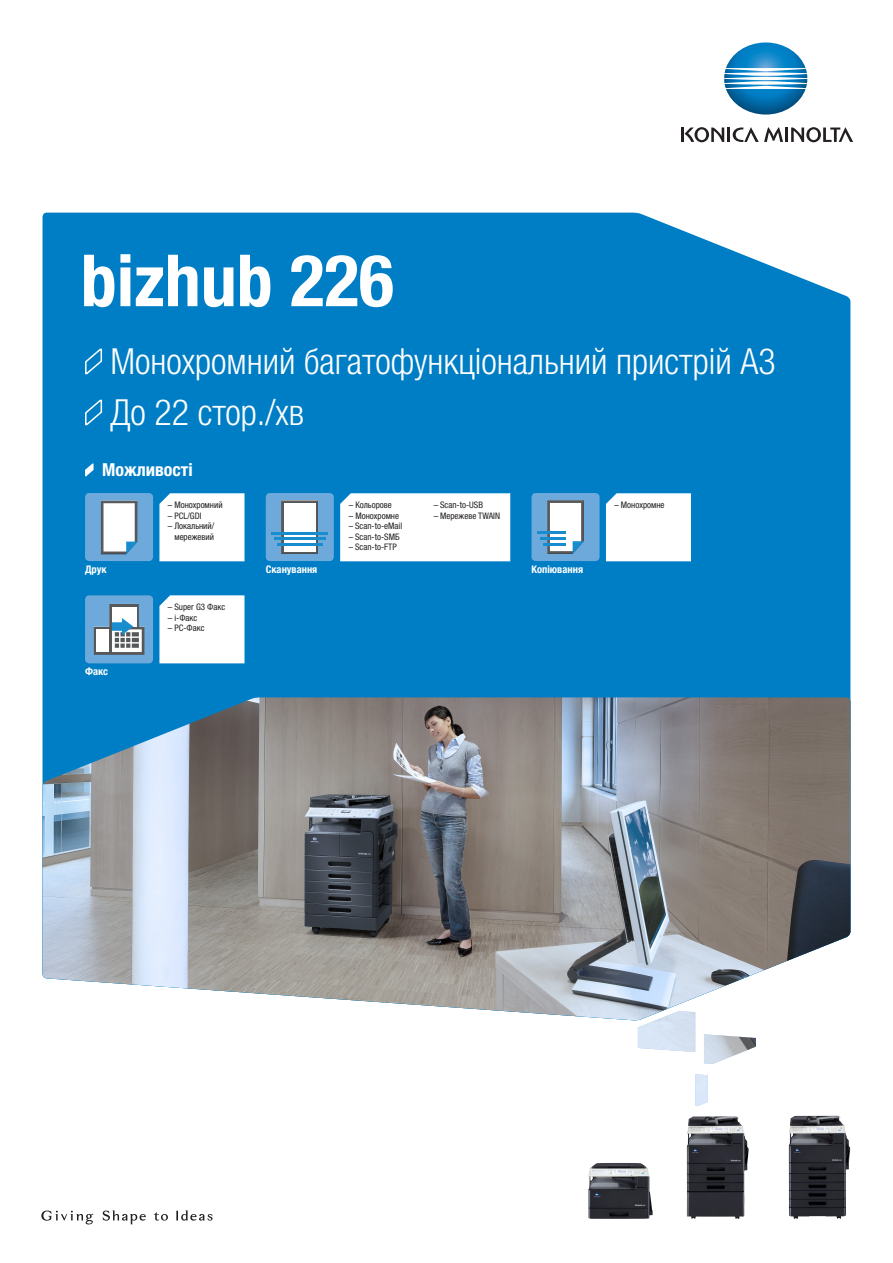
<style>
.page{position:relative;width:893px;height:1263px;background:#fff}
.page>*{position:absolute;margin:0;border:0;box-sizing:border-box;transform-origin:0 0}
.Bro_Title_HEAD_BoldC{font:700 condensed 72px "Helvetica Neue LTW1 G";color:#fff}
.Bro_Title_SUBLINE_Li{font:300 condensed 36px "Helvetica Neue LTW1 G";color:#fff}
.Bro_Inside_SUBHEAD_W{font:700 condensed 18px "Helvetica Neue LTW1 G";color:#fff}
.Bro_Inside_ICON_SUBL{font:700 condensed 10.5px "Helvetica Neue LTW1 G";color:#fff}
.Bro_Inside_WORKFLOW{font:condensed 9px/10.5px "Helvetica Neue LTW1 G";color:#231f20;text-align:right}
</style>
<div class="page">
<div style="left:43px;top:213px;width:807px;height:484px;background:#007ec5"></div>
<img style="left:724px;top:42px;width:83px;height:73px">
<hr style="left:785px;top:128px;width:3px;height:14px;background:#231f20">
<svg style="left:791px;top:127px;width:62px;height:15px"></svg>
<svg style="left:681px;top:127px;width:102px;height:15px"></svg>
<svg style="left:103px;top:1210px;width:43px;height:14px"></svg>
<svg style="left:176px;top:1210px;width:37px;height:10px"></svg>
<svg style="left:41px;top:1210px;width:52px;height:14px"></svg>
<svg style="left:154px;top:1212px;width:14px;height:9px"></svg>
<svg style="left:84px;top:348px;width:19px;height:28px"></svg>
<svg style="left:84px;top:399px;width:19px;height:28px"></svg>
<svg style="left:84px;top:461px;width:10px;height:17px"></svg>
<img style="left:43px;top:697px;width:807px;height:323px">
<svg style="left:606px;top:493px;width:85px;height:68px"></svg>
<div style="left:85px;top:493px;width:68px;height:68px;background:#6da9db;border-radius:4px"></div>
<div style="left:266px;top:493px;width:68px;height:68px;background:#6da9db;border-radius:4px"></div>
<svg style="left:100px;top:500px;width:27px;height:55px"></svg>
<svg style="left:101px;top:500px;width:37px;height:54px;background:#ced6dc"></svg>
<div style="left:85px;top:595px;width:68px;height:68px;background:#6da9db;border-radius:4px"></div>
<svg style="left:93px;top:626px;width:1px;height:29px"></svg>
<svg style="left:94px;top:604px;width:51px;height:51px"></svg>
<div style="left:531px;top:493px;width:69px;height:68px;background:#6da9db;border-radius:4px"></div>
<svg style="left:547px;top:500px;width:37px;height:54px;background:#c8d1d7"></svg>
<hr style="left:543px;top:543px;width:23px;height:2px;background:#178dce">
<hr style="left:540px;top:537px;width:26px;height:3px;background:#178dce">
<hr style="left:537px;top:531px;width:29px;height:3px;background:#178dce">
<div style="left:280px;top:500px;width:39px;height:55px;background:linear-gradient(to right,#57585b,#57585b)"></div>
<div style="left:284px;top:503px;width:31px;height:48px;background:#fff"></div>
<hr style="left:277px;top:543px;width:46px;height:3px;background:#178dce">
<hr style="left:274px;top:537px;width:51px;height:3px;background:#178dce">
<hr style="left:271px;top:532px;width:57px;height:2px;background:#178dce">
<svg style="left:159px;top:493px;width:85px;height:68px"></svg>
<svg style="left:159px;top:595px;width:85px;height:68px"></svg>
<svg style="left:340px;top:493px;width:170px;height:68px"></svg>
<img style="left:638px;top:1011px;width:118px;height:95px">
<img style="left:788px;top:1115px;width:58px;height:104px">
<img style="left:687px;top:1116px;width:62px;height:103px">
<img style="left:588px;top:1163px;width:65px;height:56px">
<p class="Bro_Title_HEAD_BoldC" style="left:81px;top:237px;width:314px">bizhub 226</p>
<p class="Bro_Title_SUBLINE_Li" style="left:111px;top:340px;width:667px">Монохромний багатофункціональний пристрій A3</p>
<p class="Bro_Title_SUBLINE_Li" style="left:111px;top:391px;width:195px">До 22 стор./хв</p>
<p class="Bro_Inside_SUBHEAD_W" style="left:102px;top:459px;width:92px">Можливості</p>
<p class="Bro_Inside_ICON_SUBL" style="left:85px;top:563px;width:23px">Друк</p>
<p class="Bro_Inside_ICON_SUBL" style="left:85px;top:665px;width:25px">Факс</p>
<p class="Bro_Inside_WORKFLOW" style="left:168px;top:500px;width:56px">– Монохромний</p>
<p class="Bro_Inside_WORKFLOW" style="left:168px;top:510px;width:35px">– PCL/GDI</p>
<p class="Bro_Inside_WORKFLOW" style="left:168px;top:521px;width:48px">– Локальний/ мережевий</p>
<p class="Bro_Inside_WORKFLOW" style="left:168px;top:602px;width:59px">– Super G3 Факс</p>
<p class="Bro_Inside_WORKFLOW" style="left:168px;top:612px;width:31px">– i-Факс</p>
<p class="Bro_Inside_WORKFLOW" style="left:168px;top:623px;width:38px">– PC-Факс</p>
<p class="Bro_Inside_WORKFLOW" style="left:349px;top:500px;width:45px">– Кольорове</p>
<p class="Bro_Inside_WORKFLOW" style="left:349px;top:510px;width:52px">– Монохромне</p>
<p class="Bro_Inside_WORKFLOW" style="left:349px;top:521px;width:55px">– Scan-to-eMail</p>
<p class="Bro_Inside_WORKFLOW" style="left:349px;top:531px;width:53px">– Scan-to-SМБ</p>
<p class="Bro_Inside_WORKFLOW" style="left:349px;top:542px;width:50px">– Scan-to-FTP</p>
<p class="Bro_Inside_WORKFLOW" style="left:434px;top:500px;width:51px">– Scan-to-USB</p>
<p class="Bro_Inside_WORKFLOW" style="left:434px;top:510px;width:68px">– Мережеве TWAIN</p>
<p class="Bro_Inside_ICON_SUBL" style="left:266px;top:563px;width:53px">Сканування</p>
<p class="Bro_Inside_ICON_SUBL" style="left:531px;top:563px;width:53px">Копіювання</p>
<p class="Bro_Inside_WORKFLOW" style="left:614px;top:500px;width:52px">– Монохромне</p>
</div>
